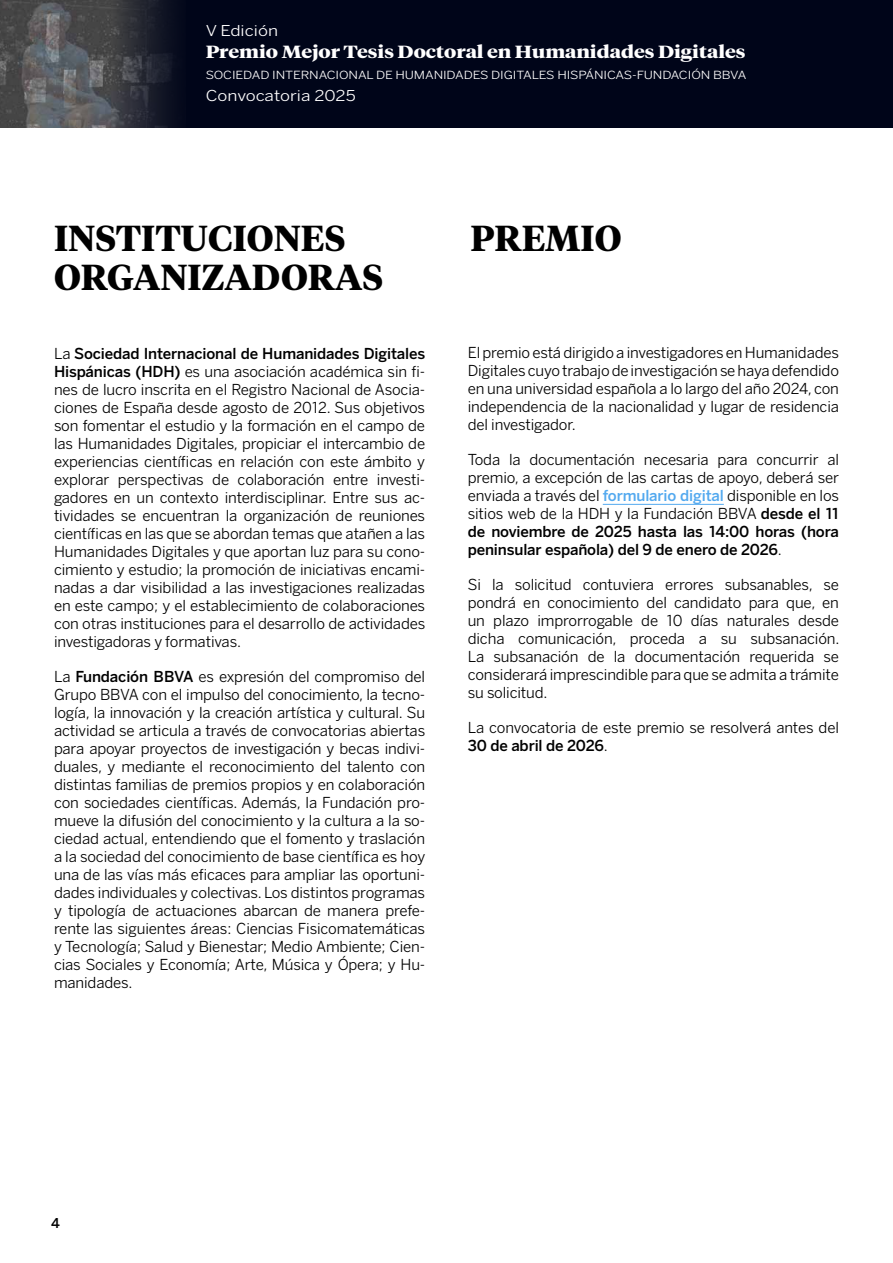
<style>
.page{position:relative;width:893px;height:1263px;background:#fff}
.page>*{position:absolute;margin:0;border:0;box-sizing:border-box;transform-origin:0 0}
.t1{font:700 36px/39px "Tiempos Headline";color:#000}
.t2{font:700 17.55px "Tiempos Headline";color:#fff;scale:1.16 1}
.t3{font:15px/18px "Benton Sans BBVA";letter-spacing:-.01em;color:#000;text-align:justify}
.t4{font:14.85px "Benton Sans BBVA";color:#fff;scale:1.16 1}
.t5{font:500 13.5px "Benton Sans BBVA";color:#000}
.t6{font:11.1px "Benton Sans BBVA";letter-spacing:-.01em;color:#fff;scale:1.16 1}
.s1{font-weight:500}
.s2{font-weight:500;color:#53a9ef}
</style>
<div class="page">
<hr style="left:603px;top:504px;width:121px;height:1px;background:#53a9ef">
<div style="left:0;top:0;width:893px;height:128px;background:#000519"></div>
<img style="left:0;top:0;width:112px;height:128px">
<svg style="left:112px;top:0;width:64px;height:128px"></svg>
<p class="t4" style="left:206px;top:22px;width:64px">V Edición</p>
<p class="t2" style="left:206px;top:41px;width:467px">Premio Mejor Tesis Doctoral en Humanidades Digitales</p>
<p class="t6" style="left:206px;top:69px;width:468px">SOCIEDAD INTERNACIONAL DE HUMANIDADES DIGITALES HISPÁNICAS-FUNDACIÓN BBVA</p>
<p class="t4" style="left:206px;top:86px;width:131px">Convocatoria 2025</p>
<h1 class="t1" style="left:54px;top:219px;width:331px">INSTITUCIONES<br>ORGANIZADORAS</h1>
<p class="t3" style="left:54px;top:345px;width:373px">La <span class="s1">Sociedad Internacional de Humanidades Digitales Hispánicas (HDH)</span> es una asociación académica sin fi&shy;nes de lucro inscrita en el Registro Nacional de Asocia&shy;ciones de España desde agosto de 2012. Sus objetivos son fomentar el estudio y la formación en el campo de las Humanidades Digitales, propiciar el intercambio de experiencias científicas en relación con este ámbito y explorar perspectivas de colaboración entre investi&shy;gadores en un contexto interdisciplinar. Entre sus ac&shy;tividades se encuentran la organización de reuniones científicas en las que se abordan temas que atañen a las Humanidades Digitales y que aportan luz para su cono&shy;cimiento y estudio; la promoción de iniciativas encami&shy;nadas a dar visibilidad a las investigaciones realizadas en este campo; y el establecimiento de colaboraciones con otras instituciones para el desarrollo de actividades investigadoras y formativas.</p>
<p class="t3" style="left:54px;top:668px;width:373px">La <span class="s1">Fundación BBVA</span> es expresión del compromiso del Grupo BBVA con el impulso del conocimiento, la tecno&shy;logía, la innovación y la creación artística y cultural. Su actividad se articula a través de convocatorias abiertas para apoyar proyectos de investigación y becas indivi&shy;duales, y mediante el reconocimiento del talento con distintas familias de premios propios y en colaboración con sociedades científicas. Además, la Fundación pro&shy;mueve la difusión del conocimiento y la cultura a la so&shy;ciedad actual, entendiendo que el fomento y traslación a la sociedad del conocimiento de base científica es hoy una de las vías más eficaces para ampliar las oportuni&shy;dades individuales y colectivas. Los distintos programas y tipología de actuaciones abarcan de manera prefe&shy;rente las siguientes áreas: Ciencias Fisicomatemáticas y Tecnología; Salud y Bienestar; Medio Ambiente; Cien&shy;cias Sociales y Economía; Arte, Música y Ópera; y Hu&shy;manidades.</p>
<h1 class="t1" style="left:470px;top:219px;width:153px">PREMIO</h1>
<p class="t3" style="left:468px;top:344px;width:373px">El premio está dirigido a investigadores en Humanidades Digitales cuyo trabajo de investigación se haya defendido en una universidad española a lo largo del año 2024, con independencia de la nacionalidad y lugar de residencia del investigador.</p>
<p class="t3" style="left:468px;top:451px;width:373px">Toda la documentación necesaria para concurrir al premio, a excepción de las cartas de apoyo, deberá ser enviada a través del <span class="s2">formulario digital</span> disponible en los sitios web de la HDH y la Fundación BBVA <span class="s1">desde el 11 de noviembre de 2025 hasta las 14:00 horas (hora peninsular española) del 9 de enero de 2026</span>.</p>
<p class="t3" style="left:468px;top:576px;width:373px">Si la solicitud contuviera errores subsanables, se pondrá en conocimiento del candidato para que, en un plazo improrrogable de 10 días naturales desde dicha comunicación, proceda a su subsanación.<br>La subsanación de la documentación requerida se considerará imprescindible para que se admita a trámite su solicitud.</p>
<p class="t3" style="left:468px;top:719px;width:373px">La convocatoria de este premio se resolverá antes del<br><span class="s1">30 de abril de 2026</span>.</p>
<p class="t5" style="left:51px;top:1215px;width:10px">4</p>
</div>
